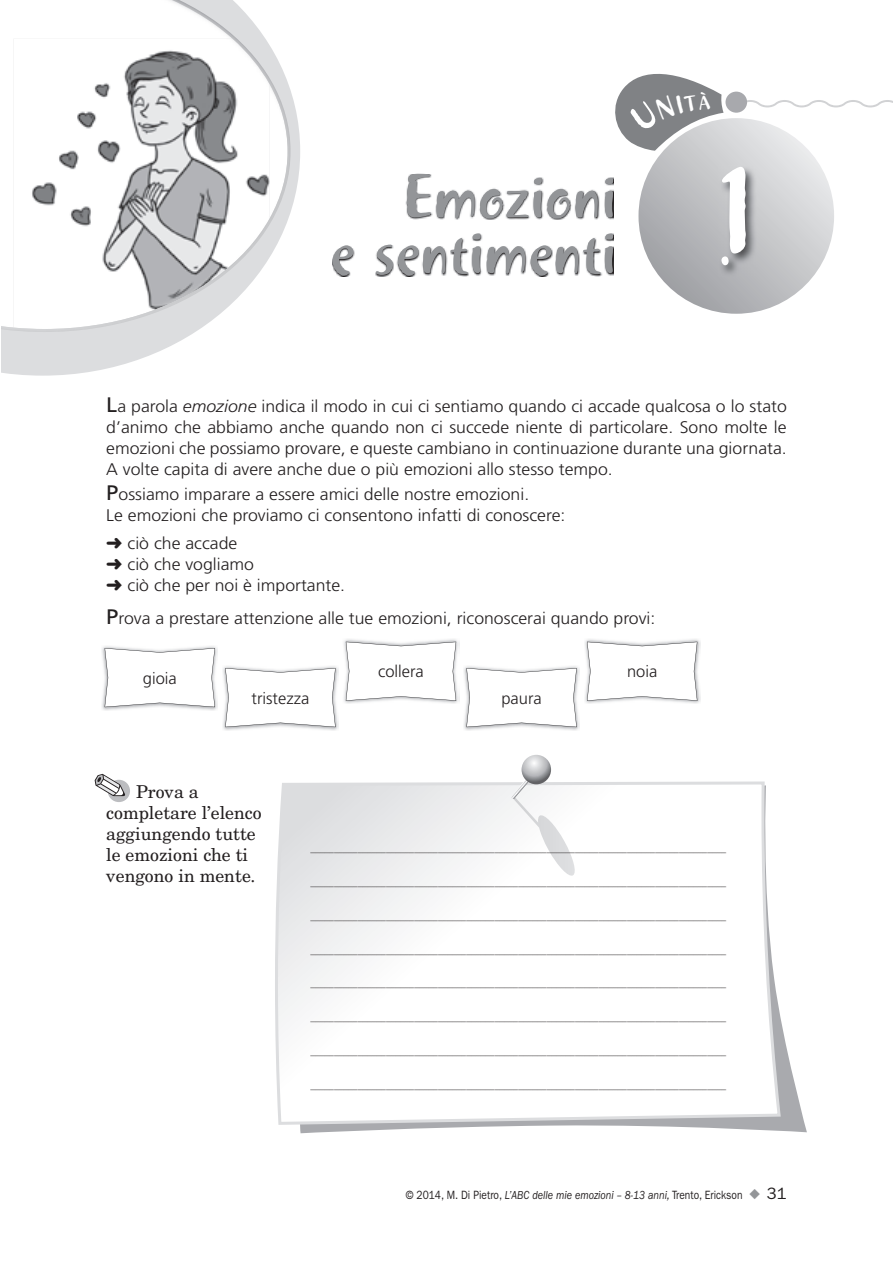
<style>
.page{position:relative;width:893px;height:1263px;background:#fff}
.page>*{position:absolute;margin:0;border:0;box-sizing:border-box;transform-origin:0 0}
.t1{font:127.5px "Khaki Std 2";color:#fff}
.t2{font:63px/55.5px "Khaki Std 1";letter-spacing:.015em;color:#939598;text-align:right;scale:.95 1}
.t3{font:17.7px/21px "New Century Schlbk LT Std";color:#231f20}
.t4{font:300 16.8px/21px "Frutiger LT Std";color:#231f20;scale:1.05 1}
.t5{font:300 16.5px "Frutiger LT Std";color:#231f20}
.t6{font:12px "ITC Franklin Gothic Std";color:#231f20;scale:.85 1}
.t7{font:300 9px "Frutiger LT Std";color:#231f20;scale:1.05 1}
.s1{font-weight:400;font-size:21px}
.s2{font-style:italic}
.s3{color:#939598}
.s4{font-size:16.5px}
</style>
<div class="page">
<img style="left:102px;top:646px;width:116px;height:64px">
<svg style="left:105px;top:648px;width:110px;height:59px"></svg>
<img style="left:223px;top:666px;width:115px;height:64px">
<svg style="left:225px;top:668px;width:111px;height:59px"></svg>
<img style="left:344px;top:639px;width:115px;height:65px">
<svg style="left:346px;top:642px;width:110px;height:59px"></svg>
<img style="left:464px;top:666px;width:116px;height:64px">
<svg style="left:466px;top:668px;width:111px;height:59px"></svg>
<img style="left:585px;top:639px;width:115px;height:65px">
<svg style="left:587px;top:642px;width:110px;height:59px"></svg>
<div style="left:108px;top:780px;width:22px;height:22px;background:#bcbdc0;border-radius:50%"></div>
<svg style="left:95px;top:774px;width:30px;height:22px"></svg>
<img style="left:333px;top:174px;width:277px;height:102px">
<svg style="left:300px;top:1021px;width:507px;height:112px"></svg>
<svg style="left:275px;top:781px;width:506px;height:344px"></svg>
<svg style="left:511px;top:767px;width:66px;height:111px"></svg>
<svg style="left:522px;top:755px;width:29px;height:29px"></svg>
<svg style="left:1px;top:93px;width:299px;height:283px"></svg>
<img style="left:1px;top:0;width:290px;height:332px">
<svg style="left:610px;top:73px;width:283px;height:241px"></svg>
<h2 class="t2" style="left:330px;top:169px;width:301px">Emozioni<br>e sentimenti</h2>
<h1 class="t1" style="left:713px;top:134px;width:43px">1</h1>
<p class="t4" style="left:106px;top:396px;width:650px;text-align:justify"><span class="s1">L</span>a parola <span class="s2">emozione</span> indica il modo in cui ci sentiamo quando ci accade qualcosa o lo stato d’animo che abbiamo anche quando non ci succede niente di particolare. Sono molte le emozioni che possiamo provare, e queste cambiano in continuazione durante una giornata.<br>A volte capita di avere anche due o più emozioni allo stesso tempo.</p>
<h3 class="t4" style="left:106px;top:484px;width:439px"><span class="s1">P</span>ossiamo imparare a essere amici delle nostre emozioni.<br>Le emozioni che proviamo ci consentono infatti di conoscere:</h3>
<h3 class="t4" style="left:106px;top:532px;width:229px">➜ ciò che accade<br>➜ ciò che vogliamo<br>➜ ciò che per noi è importante.</h3>
<h3 class="t4" style="left:106px;top:608px;width:524px"><span class="s1">P</span>rova a prestare attenzione alle tue emozioni, riconoscerai quando provi:</h3>
<h3 class="t5" style="left:143px;top:669px;width:35px">gioia</h3>
<h3 class="t5" style="left:252px;top:689px;width:59px">tristezza</h3>
<h3 class="t5" style="left:378px;top:662px;width:47px">collera</h3>
<h3 class="t5" style="left:501px;top:689px;width:42px">paura</h3>
<h3 class="t5" style="left:627px;top:662px;width:32px">noia</h3>
<h3 class="t3" style="left:106px;top:781px;width:157px;text-indent:30px">Prova a completare l’elenco aggiungendo tutte le emozioni che ti vengono in mente.</h3>
<p class="t7" style="left:310px;top:844px;width:398px">________________________________________________________________________________________</p>
<p class="t7" style="left:310px;top:878px;width:398px">________________________________________________________________________________________</p>
<p class="t7" style="left:310px;top:912px;width:398px">________________________________________________________________________________________</p>
<p class="t7" style="left:310px;top:945px;width:398px">________________________________________________________________________________________</p>
<p class="t7" style="left:310px;top:979px;width:398px">________________________________________________________________________________________</p>
<p class="t7" style="left:310px;top:1013px;width:398px">________________________________________________________________________________________</p>
<p class="t7" style="left:310px;top:1047px;width:398px">________________________________________________________________________________________</p>
<p class="t7" style="left:310px;top:1080px;width:398px">________________________________________________________________________________________</p>
<h3 class="t6" style="left:406px;top:1188px;width:450px">© 2014, M. Di Pietro, <span class="s2">L’ABC delle mie emozioni – 8-13 anni,</span> Trento, Erickson <span class="s3">◆</span> <span class="s4">31</span></h3>
</div>
